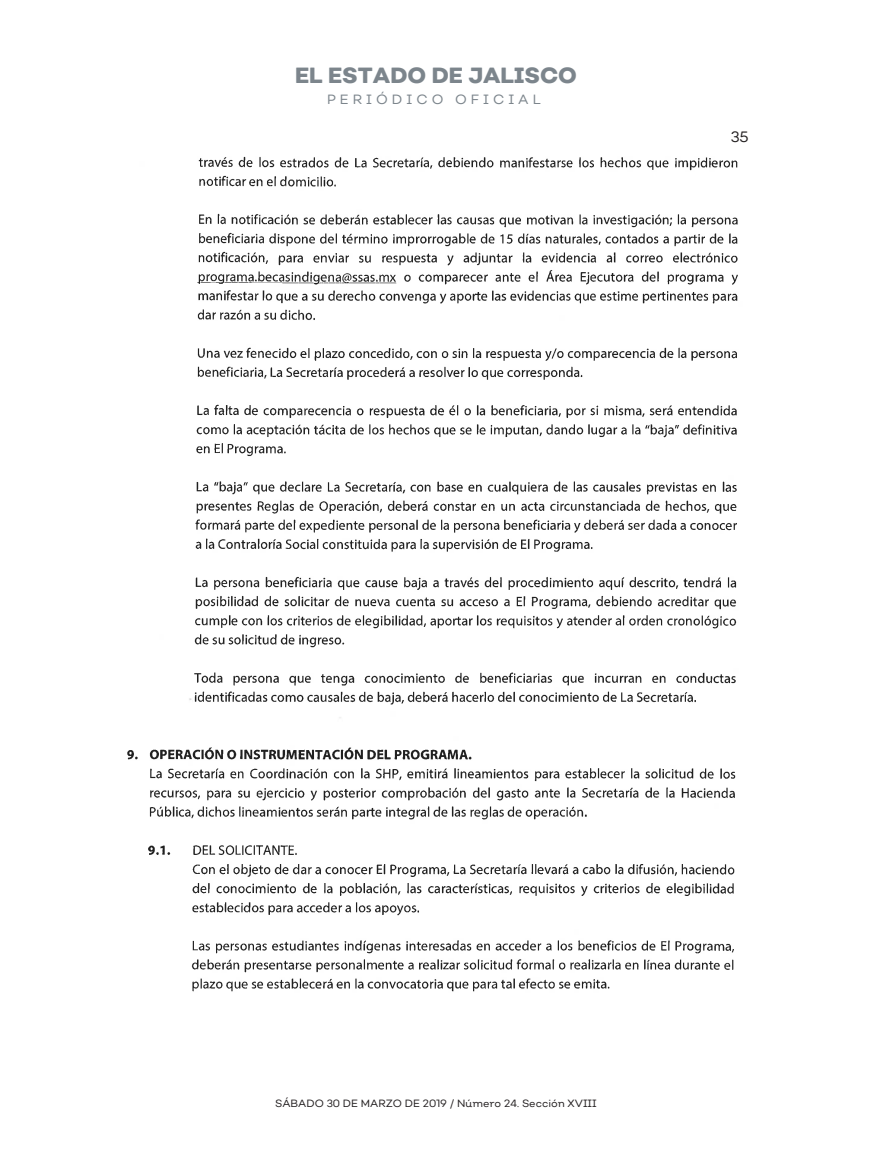
<style>
.page{position:relative;width:872px;height:1149px;background:#fff}
.page>*{position:absolute;margin:0;border:0;box-sizing:border-box;transform-origin:0 0}
.t1{font:800 21.9px "Nutmeg";color:#7c858c}
.t2{font:15px "Nutmeg Headline";color:#231f20}
.t3{font:13.35px "Nutmeg";letter-spacing:.3em;color:#7c858c}
.t4{font:10.5px "Nutmeg";color:#231f20}
</style>
<div class="page">
<img style="left:128px;top:156px;width:610px;height:836px">
<h1 class="t1" style="left:295px;top:61px;width:283px">EL ESTADO DE JALISCO</h1>
<p class="t3" style="left:327px;top:91px;width:215px">PERIÓDICO OFICIAL</p>
<h2 class="t2" style="left:730px;top:127px;width:20px">35</h2>
<p class="t4" style="left:275px;top:1096px;width:323px">SÁBADO 30 DE MARZO DE 2019 / Número 24. Sección XVIII</p>
</div>
